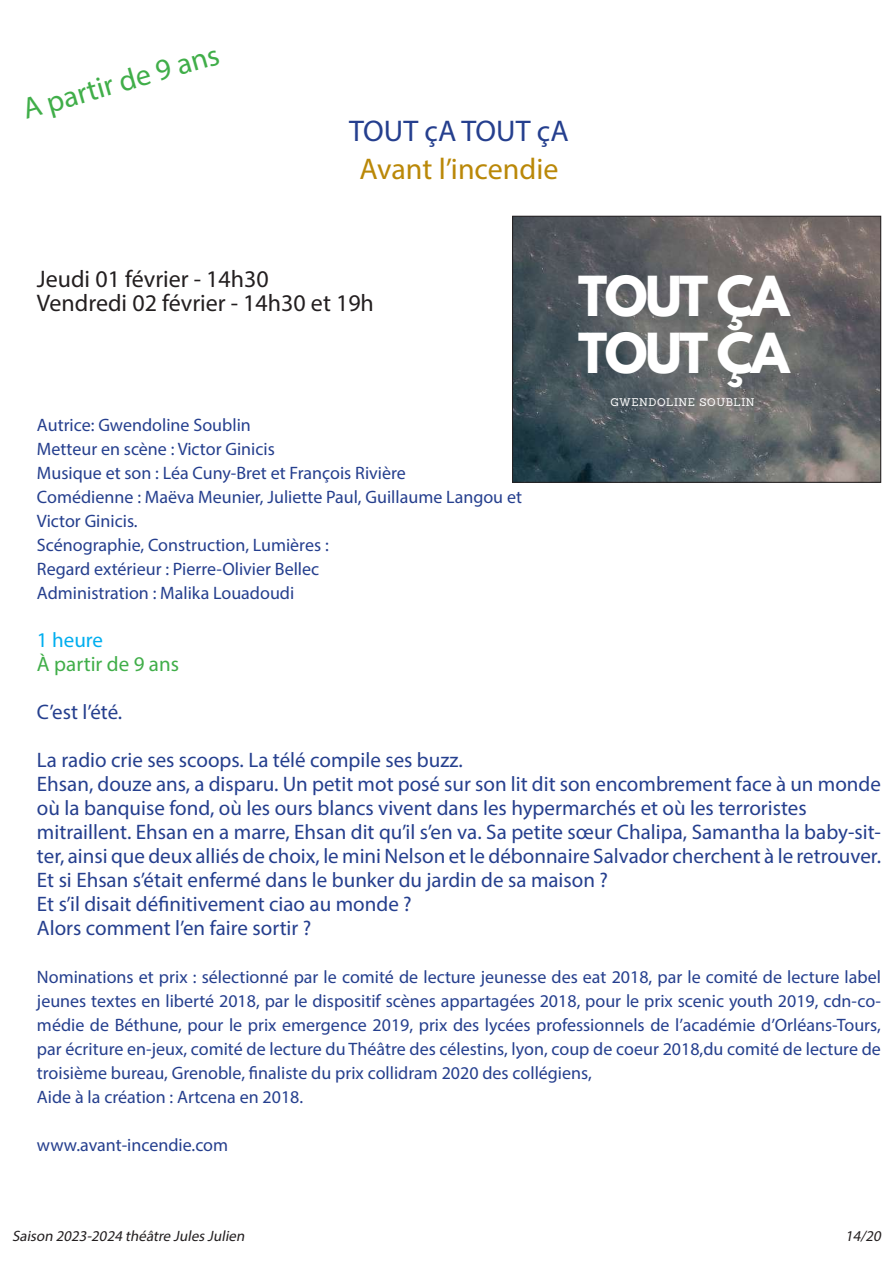
<style>
.page{position:relative;width:893px;height:1263px;background:#fff}
.page>*{position:absolute;margin:0;border:0;box-sizing:border-box;transform-origin:0 0}
.t1{font:700 48.9px/57.2px "League Spartan";letter-spacing:-.05em;color:#fff}
.t2{font:30px "Myriad Pro";color:#ba8808}
.t3{font:30px "Myriad Pro";color:#40ae49}
.t4{font:30px "Myriad Pro";color:#253f8e}
.t5{font:24px/24px "Myriad Pro";color:#231f20}
.t6{font:21px/24px "Myriad Pro";color:#253f8e}
.t7{font:21px "Myriad Pro";color:#40ae49}
.t8{font:21px "Myriad Pro";color:#00aeef}
.t9{font:18px/24px "Myriad Pro";color:#253f8e}
.t10{font:italic 15px "Myriad Pro";color:#231f20}
.t11{font:10.8px "Sanchez";letter-spacing:.05em;color:#fff}
</style>
<div class="page">
<img style="left:514px;top:218px;width:365px;height:262px">
<div style="left:512px;top:216px;width:369px;height:266px;border:1px solid #231f20"></div>
<h2 class="t3" style="left:18px;top:92px;width:204px;rotate:-16deg">A partir de 9 ans</h2>
<h2 class="t4" style="left:349px;top:112px;width:221px">TOUT çA TOUT çA</h2>
<h2 class="t2" style="left:359px;top:150px;width:201px">Avant l’incendie</h2>
<h3 class="t5" style="left:37px;top:266px;width:338px">Jeudi 01 février - 14h30<br>Vendredi 02 février - 14h30 et 19h</h3>
<h1 class="t1" style="left:578px;top:267px;width:213px">TOUT ÇA<br>TOUT ÇA</h1>
<p class="t11" style="left:611px;top:395px;width:146px">GWENDOLINE SOUBLIN</p>
<p class="t9" style="left:37px;top:412px;width:486px">Autrice: Gwendoline Soublin<br>Metteur en scène : Victor Ginicis<br>Musique et son : Léa Cuny-Bret et François Rivière<br>Comédienne : Maëva Meunier, Juliette Paul, Guillaume Langou et Victor Ginicis.<br>Scénographie, Construction, Lumières :<br>Regard extérieur : Pierre-Olivier Bellec<br>Administration : Malika Louadoudi</p>
<p class="t8" style="left:37px;top:627px;width:68px">1 heure</p>
<p class="t7" style="left:37px;top:651px;width:144px">À partir de 9 ans</p>
<p class="t6" style="left:37px;top:699px;width:87px">C’est l’été.</p>
<p class="t6" style="left:37px;top:747px;width:845px">La radio crie ses scoops. La télé compile ses buzz.<br>Ehsan, douze ans, a disparu. Un petit mot posé sur son lit dit son encombrement face à un monde où la banquise fond, où les ours blancs vivent dans les hypermarchés et où les terroristes mitraillent. Ehsan en a marre, Ehsan dit qu’il s’en va. Sa petite sœur Chalipa, Samantha la baby-sit&shy;ter, ainsi que deux alliés de choix, le mini Nelson et le débonnaire Salvador cherchent à le retrouver.<br>Et si Ehsan s’était enfermé dans le bunker du jardin de sa maison ?<br>Et s’il disait définitivement ciao au monde ?<br>Alors comment l’en faire sortir ?</p>
<p class="t9" style="left:37px;top:964px;width:845px">Nominations et prix : sélectionné par le comité de lecture jeunesse des eat 2018, par le comité de lecture label jeunes textes en liberté 2018, par le dispositif scènes appartagées 2018, pour le prix scenic youth 2019, cdn-co&shy;médie de Béthune, pour le prix emergence 2019, prix des lycées professionnels de l’académie d’Orléans-Tours, par écriture en-jeux, comité de lecture du Théâtre des célestins, lyon, coup de coeur 2018,du comité de lecture de troisième bureau, Grenoble, finaliste du prix collidram 2020 des collégiens,<br>Aide à la création : Artcena en 2018.</p>
<p class="t9" style="left:37px;top:1132px;width:193px">www.avant-incendie.com</p>
<p class="t10" style="left:12px;top:1226px;width:237px">Saison 2023-2024 théâtre Jules Julien</p>
<p class="t10" style="left:845px;top:1226px;width:41px">14/20</p>
</div>
